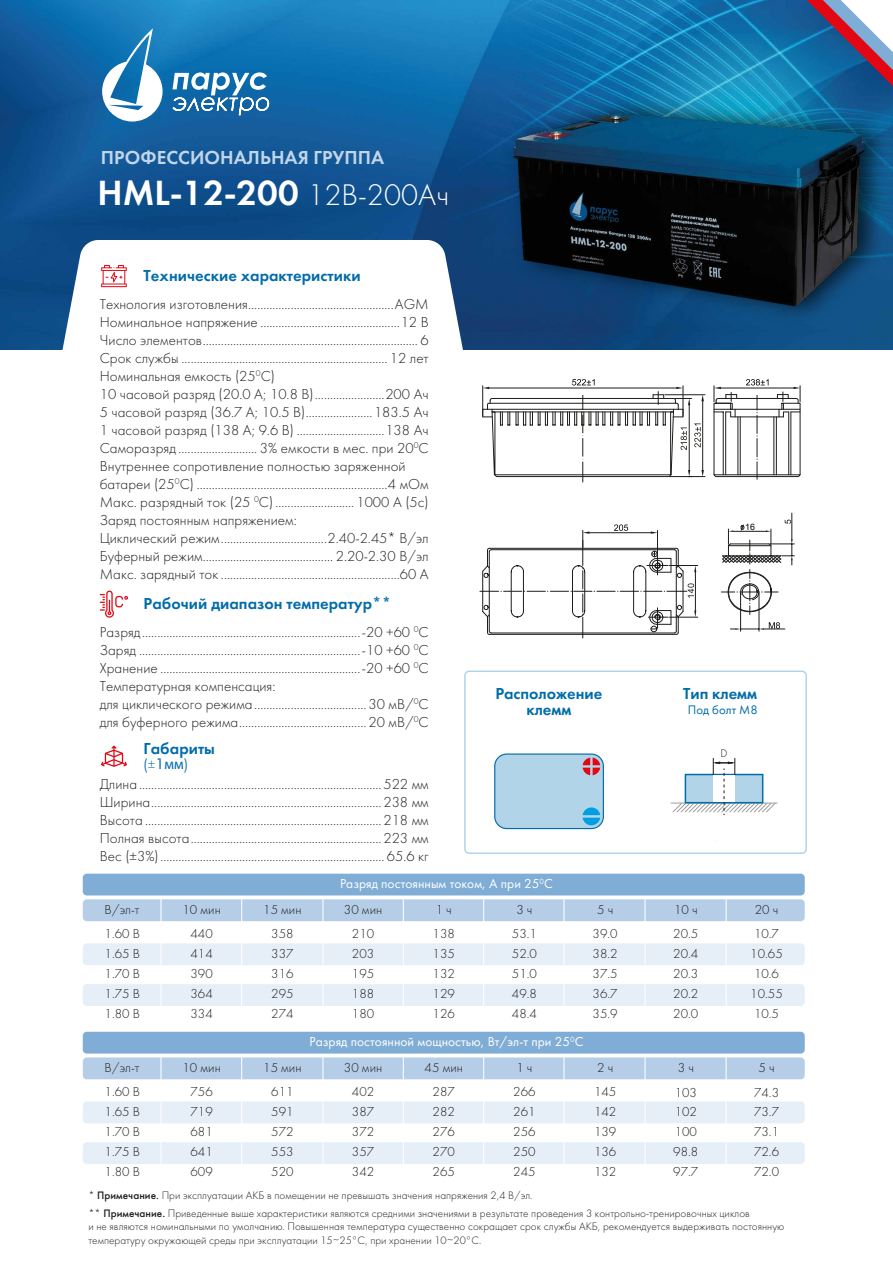
<style>
.page{position:relative;width:893px;height:1263px;background:#fff}
.page>*{position:absolute;margin:0;border:0;box-sizing:border-box;transform-origin:0 0}
.t1{font:36.3px "Futura Demi C";letter-spacing:.005em;color:#fff}
.t2{font:19.5px "Futura Demi C";letter-spacing:.005em;color:#c1d5eb}
.t3{font:16.5px/16.5px "Futura Demi C";letter-spacing:.005em;color:#006caa;text-align:center}
.t4{font:15px/18px "Futura Light C";letter-spacing:.005em;color:#1d1d1b}
.t5{font:15px "Futura BT";color:#006caa}
.t6{font:13.5px/20px "Futura Light C";letter-spacing:.005em;color:#1d1d1b;text-align:justify}
.t7{font:13.5px "Futura Book C";letter-spacing:.005em;color:#fff}
.t8{font:12.9px "Futura Book C";letter-spacing:.005em;color:#006caa}
.t9{font:11.4px "Futura Light C";color:#1d1d1b}
.t10{font:11.25px/13.5px "Futura Light C";letter-spacing:.005em;color:#1d1d1b}
.t11{font:8.85px "Arial";color:#000}
.s1{font-family:"Futura Light C";font-size:31.05px}
.s2{font-family:"Futura Light C"}
.s3{font-family:"Myriad Pro"}
.s4{font-family:"Futura Medium C"}
</style>
<div class="page">
<img style="left:0;top:0;width:893px;height:350px">
<svg style="left:807px;top:0;width:86px;height:86px"></svg>
<svg style="left:102px;top:28px;width:167px;height:94px"></svg>
<svg style="left:61px;top:240px;width:404px;height:110px"></svg>
<svg style="left:101px;top:265px;width:26px;height:22px"></svg>
<svg style="left:100px;top:591px;width:28px;height:27px"></svg>
<svg style="left:101px;top:745px;width:26px;height:22px"></svg>
<div style="left:83px;top:943px;width:722px;height:22px;background:#e6eef8;border-radius:4px"></div>
<div style="left:83px;top:899px;width:722px;height:22px;background:#b5cde7;border-radius:4px"></div>
<div style="left:83px;top:984px;width:722px;height:22px;background:#e6eef8;border-radius:4px"></div>
<hr style="left:241px;top:893px;width:1px;height:127px;background:#fff">
<hr style="left:160px;top:893px;width:2px;height:127px;background:#fff">
<hr style="left:403px;top:893px;width:1px;height:127px;background:#fff">
<hr style="left:483px;top:893px;width:1px;height:127px;background:#fff">
<hr style="left:563px;top:893px;width:1px;height:127px;background:#fff">
<hr style="left:644px;top:893px;width:2px;height:127px;background:#fff">
<hr style="left:726px;top:893px;width:1px;height:127px;background:#fff">
<hr style="left:322px;top:893px;width:1px;height:127px;background:#fff">
<div style="left:83px;top:874px;width:722px;height:21px;background:#7fadd5;border-radius:4px"></div>
<div style="left:83px;top:1101px;width:722px;height:22px;background:#e6eef8;border-radius:4px"></div>
<div style="left:83px;top:1057px;width:722px;height:22px;background:#b5cde7;border-radius:4px"></div>
<div style="left:83px;top:1142px;width:722px;height:22px;background:#e6eef8;border-radius:4px"></div>
<hr style="left:241px;top:1051px;width:1px;height:127px;background:#fff">
<hr style="left:160px;top:1051px;width:2px;height:127px;background:#fff">
<hr style="left:403px;top:1051px;width:1px;height:127px;background:#fff">
<hr style="left:483px;top:1051px;width:1px;height:127px;background:#fff">
<hr style="left:563px;top:1051px;width:1px;height:127px;background:#fff">
<hr style="left:644px;top:1051px;width:2px;height:127px;background:#fff">
<hr style="left:726px;top:1051px;width:1px;height:127px;background:#fff">
<hr style="left:322px;top:1051px;width:1px;height:127px;background:#fff">
<div style="left:83px;top:1032px;width:722px;height:21px;background:#7fadd5;border-radius:4px"></div>
<div style="left:464px;top:670px;width:343px;height:184px;border:2px solid #b2d4e8;border-radius:4px"></div>
<div style="left:495px;top:754px;width:108px;height:74px;background:#b2d4e8;border-radius:12px"></div>
<div style="left:494px;top:753px;width:110px;height:76px;border:1px solid #006caa;border-radius:12px"></div>
<svg style="left:583px;top:758px;width:17px;height:17px"></svg>
<svg style="left:583px;top:807px;width:17px;height:18px"></svg>
<hr style="left:671px;top:803px;width:106px;height:1px;background:#9d9d9c">
<svg style="left:672px;top:758px;width:104px;height:57px"></svg>
<img style="left:497px;top:87px;width:396px;height:245px">
<img style="left:480px;top:97px;width:411px;height:233px">
<hr style="left:740px;top:593px;width:1px;height:38px;background:#1d1d1b">
<hr style="left:759px;top:593px;width:1px;height:38px;background:#1d1d1b">
<svg style="left:713px;top:379px;width:88px;height:100px"></svg>
<svg style="left:480px;top:524px;width:218px;height:114px"></svg>
<svg style="left:482px;top:379px;width:223px;height:103px"></svg>
<svg style="left:721px;top:513px;width:73px;height:117px"></svg>
<h2 class="t2" style="left:101px;top:146px;width:285px">ПРОФЕССИОНАЛЬНАЯ ГРУППА</h2>
<h1 class="t1" style="left:97px;top:171px;width:353px">HML-12-200 <span class="s1">12В-200Ач</span></h1>
<p class="t3" style="left:144px;top:267px;width:218px">Технические характеристики</p>
<p class="t4" style="left:100px;top:295px;width:330px">Технология изготовления................................................AGM Номинальное напряжение ..............................................12 В Число элементов....................................................................... 6<br>Срок службы .................................................................... 12 лет Номинальная емкость (25<sup>0</sup>С)<br>10 часовой разряд (20.0 А; 10.8 В).......................200 Ач 5 часовой разряд (36.7 А; 10.5 В)......................183.5 Ач 1 часовой разряд (138 А; 9.6 В) .............................138 Ач Саморазряд .......................... 3% емкости в мес. при 20<sup>0</sup>С Внутреннее сопротивление полностью заряженной батареи (25<sup>0</sup>С) ...............................................................4 мОм Макс. разрядный ток (25 <sup>0</sup>С) .......................... 1000 А (5с)<br>Заряд постоянным напряжением:<br>Циклический режим...................................2.40-2.45* В/эл Буферный режим........................................... 2.20-2.30 В/эл Макс. зарядный ток ...........................................................60 А</p>
<p class="t3" style="left:144px;top:596px;width:249px">Рабочий диапазон температур**</p>
<p class="t4" style="left:100px;top:623px;width:330px">Разряд........................................................................-20 +60 <sup>0</sup>С Заряд .........................................................................-10 +60 <sup>0</sup>С Хранение ..................................................................-20 +60 <sup>0</sup>С Температурная компенсация:<br>для циклического режима..................................... 30 мВ/<sup>0</sup>С для буферного режима.......................................... 20 мВ/<sup>0</sup>С</p>
<p class="t3" style="left:144px;top:740px;width:73px">Габариты</p>
<p class="t5" style="left:144px;top:755px;width:46px">(<span class="s2">±</span>1<span class="s3">мм</span>)</p>
<p class="t4" style="left:100px;top:776px;width:330px;text-align:justify">Длина ................................................................................ 522 мм Ширина............................................................................ 238 мм Высота .............................................................................. 218 мм Полная высота............................................................... 223 мм Вес (±3%).......................................................................... 65.6 кг</p>
<p class="t11" style="left:745px;top:521px;width:11px">16</p>
<p class="t3" style="left:495px;top:685px;width:109px">Расположение клемм</p>
<p class="t3" style="left:683px;top:685px;width:75px">Тип клемм</p>
<p class="t8" style="left:688px;top:703px;width:71px">Под болт M8</p>
<p class="t9" style="left:720px;top:747px;width:9px">D</p>
<p class="t6" style="left:105px;top:897px;width:37px;line-height:24.5px">В/эл-т<br>1.60 В</p>
<p class="t6" style="left:105px;top:944px;width:37px">1.65 В 1.70 В 1.75 В 1.80 В</p>
<p class="t6" style="left:105px;top:1056px;width:37px;line-height:24.5px">В/эл-т<br>1.60 В</p>
<p class="t6" style="left:105px;top:1102px;width:37px">1.65 В 1.70 В 1.75 В 1.80 В</p>
<p class="t6" style="left:183px;top:897px;width:40px;line-height:24.5px;text-align:center">10 мин<br>440</p>
<p class="t6" style="left:191px;top:944px;width:24px">414<br>390<br>364<br>334</p>
<p class="t6" style="left:183px;top:1056px;width:40px;line-height:24.5px;text-align:center">10 мин<br>756</p>
<p class="t6" style="left:191px;top:1102px;width:24px">719<br>681<br>641<br>609</p>
<p class="t6" style="left:263px;top:897px;width:40px;line-height:24.5px;text-align:center">15 мин<br>358</p>
<p class="t6" style="left:271px;top:944px;width:24px">337<br>316<br>295<br>274</p>
<p class="t6" style="left:263px;top:1056px;width:40px;line-height:24.5px;text-align:center">15 мин<br>611</p>
<p class="t6" style="left:271px;top:1102px;width:24px">591<br>572<br>553<br>520</p>
<p class="t7" style="left:340px;top:876px;width:214px">Разряд постоянным током, А при 25<sup>0</sup>С</p>
<p class="t6" style="left:344px;top:897px;width:40px;line-height:24.5px;text-align:center">30 мин<br>210</p>
<p class="t6" style="left:352px;top:944px;width:24px">203<br>195<br>188<br>180</p>
<p class="t6" style="left:433px;top:898px;width:24px;line-height:24.5px">1 ч<br>138</p>
<p class="t6" style="left:433px;top:944px;width:24px">135<br>132<br>129<br>126</p>
<p class="t6" style="left:512px;top:897px;width:27px;line-height:24.5px;text-align:center">3 ч<br>53.1</p>
<p class="t6" style="left:512px;top:944px;width:27px">52.0<br>51.0<br>49.8<br>48.4</p>
<p class="t7" style="left:309px;top:1034px;width:275px">Разряд постоянной мощностью, Вт/эл-т при 25<sup>0</sup>С</p>
<p class="t6" style="left:344px;top:1056px;width:40px;line-height:24.5px;text-align:center">30 мин<br>402</p>
<p class="t6" style="left:352px;top:1102px;width:24px">387<br>372<br>357<br>342</p>
<p class="t6" style="left:425px;top:1056px;width:40px;line-height:24.5px;text-align:center">45 мин<br>287</p>
<p class="t6" style="left:433px;top:1102px;width:24px">282<br>276<br>270<br>265</p>
<p class="t6" style="left:513px;top:1056px;width:24px;line-height:24.5px">1 ч<br>266</p>
<p class="t6" style="left:513px;top:1102px;width:24px">261<br>256<br>250<br>245</p>
<p class="t10" style="left:88px;top:1188px;width:446px">* <span class="s4">Примечание.</span> При эксплуатации АКБ в помещении не превышать значения напряжения 2,4 В/эл.</p>
<p class="t6" style="left:593px;top:898px;width:27px;line-height:24.5px;text-align:center">5 ч<br>39.0</p>
<p class="t6" style="left:593px;top:944px;width:27px">38.2<br>37.5<br>36.7<br>35.9</p>
<p class="t6" style="left:594px;top:1056px;width:24px;line-height:24.5px">2 ч<br>145</p>
<p class="t6" style="left:594px;top:1102px;width:24px">142<br>139<br>136<br>132</p>
<p class="t6" style="left:673px;top:898px;width:27px;line-height:24.5px">10 ч<br>20.5</p>
<p class="t6" style="left:673px;top:944px;width:27px">20.4<br>20.3<br>20.2<br>20.0</p>
<p class="t6" style="left:675px;top:1056px;width:24px;line-height:24.5px">3 ч<br>103</p>
<p class="t6" style="left:673px;top:1102px;width:27px">102<br>100<br>98.8<br>97.7</p>
<p class="t6" style="left:754px;top:898px;width:27px;line-height:24.5px">20 ч<br>10.7</p>
<p class="t6" style="left:750px;top:944px;width:34px;text-align:left">10.65<br>10.6<br>10.55<br>10.5</p>
<p class="t6" style="left:754px;top:1056px;width:27px;line-height:24.5px;text-align:center">5 ч<br>74.3</p>
<p class="t6" style="left:754px;top:1102px;width:27px">73.7<br>73.1<br>72.6<br>72.0</p>
<p class="t10" style="left:88px;top:1206px;width:697px">** <span class="s4">Примечание.</span> Приведенные выше характеристики являются средними значениями в результате проведения 3 контрольно-тренировочных циклов<br>и не являются номинальными по умолчанию. Повышенная температура существенно сокращает срок службы АКБ, рекомендуется выдерживать постоянную температуру окружающей среды при эксплуатации 15~25°С, при хранении 10~20°С.</p>
</div>
